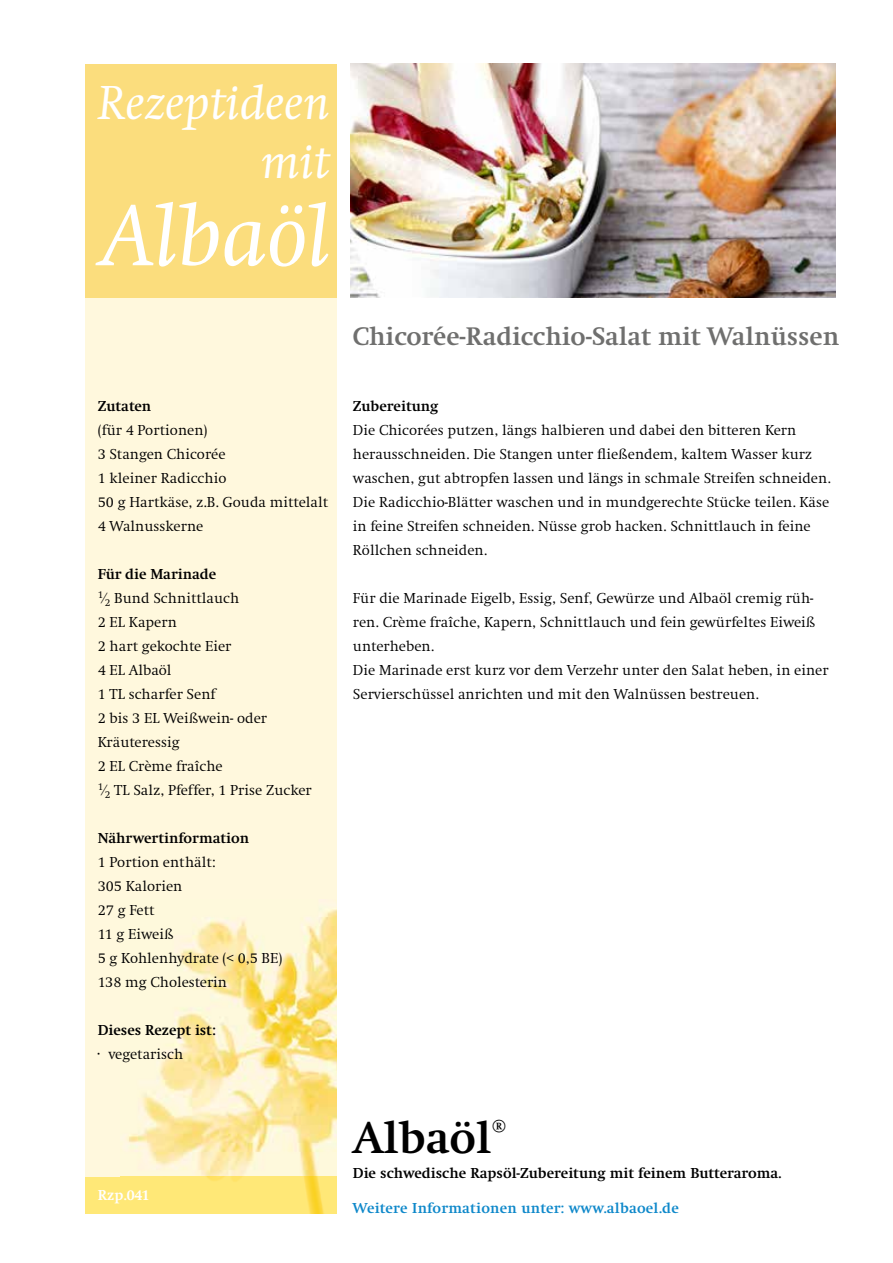
<style>
.page{position:relative;width:893px;height:1263px;background:#fff}
.page>*{position:absolute;margin:0;border:0;box-sizing:border-box;transform-origin:0 0}
.t1{font:italic 90px "Swift";color:#fff}
.t2{font:italic 49.5px/59.4px "Swift";color:#fff;text-align:right}
.t3{font:700 46.2px "Swift";color:#000}
.t4{font:700 26.4px "Swift";color:#6f6f6e}
.t5{font:300 15px/24px "Swift";color:#000}
.t6{font:700 15px "Swift";color:#000}
.t7{font:700 15px "Swift";letter-spacing:.015em;color:#0e88ca}
.t8{font:700 15px "Swift";color:#fff}
.s1{font-weight:700}
</style>
<div class="page">
<div style="left:85px;top:297px;width:252px;height:880px;background:#fff8dd"></div>
<img style="left:120px;top:909px;width:217px;height:268px">
<div style="left:85px;top:64px;width:252px;height:234px;background:#fbdd7d"></div>
<div style="left:85px;top:1177px;width:252px;height:36px;background:#ffe877"></div>
<img style="left:351px;top:64px;width:485px;height:234px">
<h2 class="t2" style="left:98px;top:74px;width:233px">Rezeptideen mit</h2>
<h1 class="t1" style="left:101px;top:187px;width:231px">Albaöl</h1>
<p class="t6" style="left:98px;top:398px;width:55px">Zutaten</p>
<p class="t5" style="left:98px;top:418px;width:232px">(für 4 Portionen)<br>3 Stangen Chicorée<br>1 kleiner Radicchio<br>50 g Hartkäse, z.B. Gouda mittelalt<br>4 Walnusskerne</p>
<p class="t5" style="left:98px;top:562px;width:215px"><span class="s1">Für die Marinade<br></span><sup>1</sup>⁄<sub>2</sub> Bund Schnittlauch<br>2 EL Kapern<br>2 hart gekochte Eier<br>4 EL Albaöl<br>1 TL scharfer Senf<br>2 bis 3 EL Weißwein- oder<br>Kräuteressig<br>2 EL Crème fraîche<br><sup>1</sup>⁄<sub>2</sub> TL Salz, Pfeffer, 1 Prise Zucker</p>
<p class="t6" style="left:98px;top:830px;width:153px">Nährwertinformation</p>
<p class="t5" style="left:98px;top:850px;width:186px">1 Portion enthält:<br>305 Kalorien<br>27 g Fett<br>11 g Eiweiß<br>5 g Kohlenhydrate (&lt; 0,5 BE)<br>138 mg Cholesterin</p>
<p class="t6" style="left:98px;top:1022px;width:119px">Dieses Rezept ist:</p>
<p class="t5" style="left:98px;top:1042px;width:87px">· vegetarisch</p>
<p class="t8" style="left:98px;top:1187px;width:53px">Rzp.041</p>
<h3 class="t4" style="left:353px;top:322px;width:488px">Chicorée-Radicchio-Salat mit Walnüssen</h3>
<p class="t6" style="left:353px;top:398px;width:87px">Zubereitung</p>
<p class="t5" style="left:353px;top:418px;width:479px">Die Chicorées putzen, längs halbieren und dabei den bitteren Kern herausschneiden. Die Stangen unter fließendem, kaltem Wasser kurz waschen, gut abtropfen lassen und längs in schmale Streifen schneiden.<br>Die Radicchio-Blätter waschen und in mundgerechte Stücke teilen. Käse in feine Streifen schneiden. Nüsse grob hacken. Schnittlauch in feine Röllchen schneiden.</p>
<p class="t5" style="left:353px;top:586px;width:477px">Für die Marinade Eigelb, Essig, Senf, Gewürze und Albaöl cremig rüh&shy;ren. Crème fraîche, Kapern, Schnittlauch und fein gewürfeltes Eiweiß unterheben.<br>Die Marinade erst kurz vor dem Verzehr unter den Salat heben, in einer Servierschüssel anrichten und mit den Walnüssen bestreuen.</p>
<h3 class="t3" style="left:353px;top:1113px;width:156px">Albaöl<sup>®</sup></h3>
<p class="t6" style="left:353px;top:1165px;width:430px">Die schwedische Rapsöl-Zubereitung mit feinem Butteraroma.</p>
<p class="t7" style="left:353px;top:1199px;width:327px">Weitere Informationen unter: www.albaoel.de</p>
</div>
